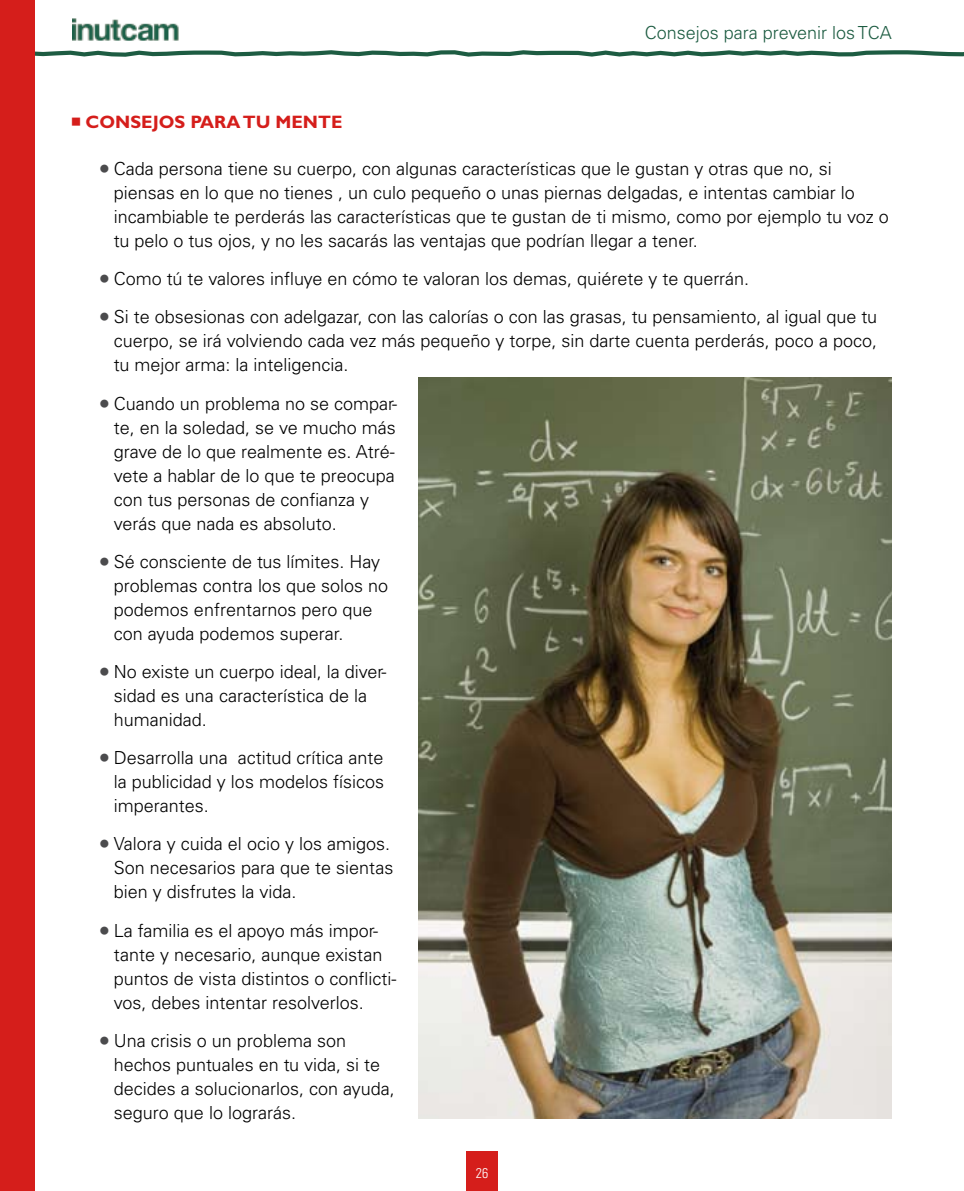
<style>
.page{position:relative;width:964px;height:1191px;background:#fff}
.page>*{position:absolute;margin:0;border:0;box-sizing:border-box;transform-origin:0 0}
.t1{font:300 18px/24px "Univers LT Std";color:#000}
.t2{font:300 18px "Univers LT Std";color:#1d5c42}
.t3{font:700 18px "Gill Sans Std";color:#d51e1b}
.t4{font:300 condensed 14px "Univers LT Std";color:#fff}
</style>
<div class="page">
<img style="left:72px;top:18px;width:106px;height:23px">
<svg style="left:34px;top:48px;width:930px;height:11px"></svg>
<div style="left:0;top:0;width:34px;height:1191px;background:#d51e1b"></div>
<div style="left:466px;top:1152px;width:31px;height:39px;background:#d51e1b"></div>
<img style="left:419px;top:378px;width:473px;height:741px">
<p class="t2" style="left:645px;top:22px;width:249px">Consejos para prevenir los TCA</p>
<p class="t3" style="left:86px;top:111px;width:258px">CONSEJOS PARA TU MENTE</p>
<p class="t1" style="left:114px;top:157px;width:776px;text-indent:-14px"><sup>■</sup> Cada persona tiene su cuerpo, con algunas características que le gustan y otras que no, si piensas en lo que no tienes , un culo pequeño o unas piernas delgadas, e intentas cambiar lo incambiable te perderás las características que te gustan de ti mismo, como por ejemplo tu voz o tu pelo o tus ojos, y no les sacarás las ventajas que podrían llegar a tener.</p>
<p class="t1" style="left:100px;top:267px;width:650px"><sup>■</sup> Como tú te valores influye en cómo te valoran los demas, quiérete y te querrán.</p>
<p class="t1" style="left:114px;top:305px;width:764px;text-align:justify;text-indent:-14px"><sup>■</sup> Si te obsesionas con adelgazar, con las calorías o con las grasas, tu pensamiento, al igual que tu cuerpo, se irá volviendo cada vez más pequeño y torpe, sin darte cuenta perderás, poco a poco, tu mejor arma: la inteligencia.</p>
<p class="t1" style="left:114px;top:391px;width:285px;text-indent:-14px"><sup>■</sup> Cuando un problema no se compar&shy;te, en la soledad, se ve mucho más grave de lo que realmente es. Atré&shy;vete a hablar de lo que te preocupa con tus personas de confianza y verás que nada es absoluto.</p>
<p class="t1" style="left:114px;top:549px;width:276px;text-indent:-14px"><sup>■</sup> Sé consciente de tus límites. Hay problemas contra los que solos no podemos enfrentarnos pero que con ayuda podemos superar.</p>
<p class="t1" style="left:114px;top:659px;width:274px;text-indent:-14px"><sup>■</sup> No existe un cuerpo ideal, la diver&shy;sidad es una característica de la humanidad.</p>
<p class="t1" style="left:114px;top:746px;width:272px;text-align:justify;text-indent:-14px"><sup>■</sup> Desarrolla una actitud crítica ante la publicidad y los modelos físicos imperantes.</p>
<p class="t1" style="left:114px;top:832px;width:281px;text-indent:-14px"><sup>■</sup> Valora y cuida el ocio y los amigos.<br>Son necesarios para que te sientas bien y disfrutes la vida.</p>
<p class="t1" style="left:114px;top:918px;width:284px;text-indent:-14px"><sup>■</sup> La familia es el apoyo más impor&shy;tante y necesario, aunque existan puntos de vista distintos o conflicti&shy;vos, debes intentar resolverlos.</p>
<p class="t1" style="left:114px;top:1028px;width:282px;text-indent:-14px"><sup>■</sup> Una crisis o un problema son hechos puntuales en tu vida, si te decides a solucionarlos, con ayuda, seguro que lo lograrás.</p>
<p class="t4" style="left:476px;top:1164px;width:14px">26</p>
</div>
